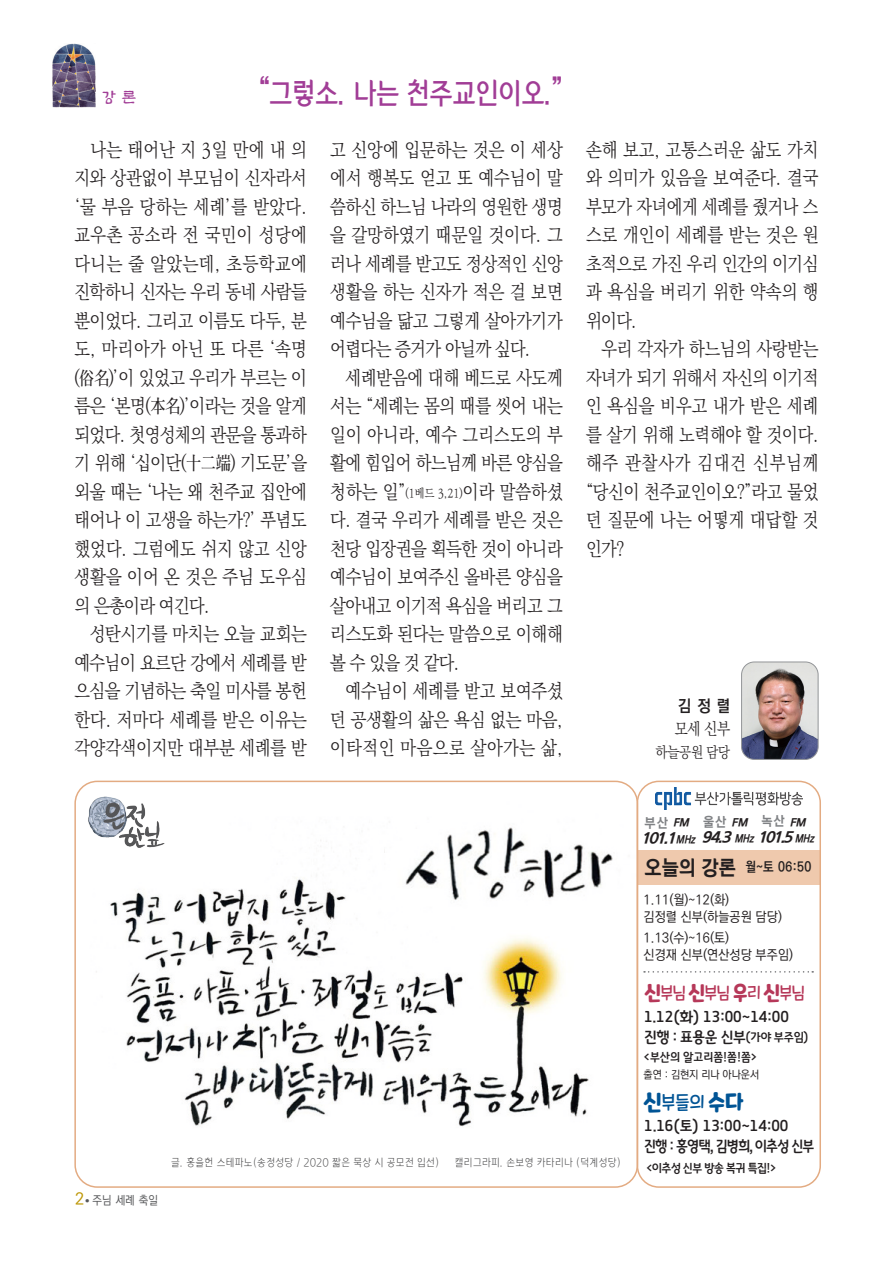
<style>
.page{position:relative;width:893px;height:1263px;background:#fff}
.page>*{position:absolute;margin:0;border:0;box-sizing:border-box;transform-origin:0 0}
.t1{font:33px "Yi Sun Shin Dotum M";letter-spacing:-.02em;color:#a13d96;scale:.85 1}
.광고위소식-내용{font:22.5px "Maplestory OTF Bold";color:#005495;scale:.92 1}
.t2{font:21px "NYJ Gothic EB";color:#231f20;scale:.89 1}
.t3{font:300 19.2px/28.5px "Ko Pub Batang";letter-spacing:-.01em;color:#231f20;text-align:justify;scale:.87 1}
.광고위소식-내용-2{font:17.4px "Maplestory OTF Light";color:#b63859;scale:.92 1}
.t4{font:italic 16.5px "NYJ Gothic EB";color:#231f20}
.t5{font:300 16.5px "Ko Pub Batang";color:#231f20;scale:.85 1}
.t6{font:700 16.5px "Ko Pub Dotum";color:#231f20;scale:.93 1}
.t7{font:16.5px "Hogook Std";color:#a13d96}
.t8{font:500 16.5px "Ko Pub Dotum";color:#bd9705}
.광고위소식-내용-3{font:15.75px "Gyeonggi Title M";letter-spacing:-.025em;color:#231f20;scale:.95 1}
.광고위소식-내용-4{font:15.75px "Gyeonggi Title M";letter-spacing:-.05em;color:#231f20;scale:.89 1}
.t9{font:300 15px "Ko Pub Batang";letter-spacing:-.01em;color:#231f20;scale:.85 1}
.t10{font:500 13.5px "Ko Pub Dotum";letter-spacing:.01em;color:#231f20;scale:.94 1}
.t11{font:700 13.5px "Ko Pub Dotum";color:#231f20;scale:.9 1}
.t12{font:13.5px "NYJ Gothic EB";color:#808285;scale:.9 1}
.광고위소식-내용-5{font:12.6px "Gyeonggi Title M";letter-spacing:-.04em;color:#231f20;scale:.92 1}
.t13{font:12px "Yi Sun Shin Dotum L";letter-spacing:.03em;color:#3e3e3f;scale:.87 1}
.t14{font:italic 12px "NYJ Gothic EB";color:#231f20;scale:.8 1}
.t15{font:500 12px "Ko Pub Dotum";color:#57585a;scale:.92 1}
.t16{font:italic 12px "NYJ Gothic EB";color:#231f20}
.광고위소식-내용-6{font:500 10.95px "Ko Pub Dotum";color:#231f20;scale:.95 1}
.s1{font-family:"Ko Pub Dotum";font-weight:700}
.s2{font-size:12px}
.s3{font-family:"Maplestory OTF Bold";font-size:20.4px}
.s4{font-size:12.6px}
.s5{font-family:"Maplestory OTF Light";font-size:19.05px}
</style>
<div class="page">
<div style="left:638px;top:851px;width:182px;height:34px;background:#efc9ad"></div>
<img style="left:53px;top:44px;width:43px;height:63px">
<img style="left:77px;top:781px;width:560px;height:403px">
<div style="left:74px;top:781px;width:564px;height:407px;border:2px solid #e3ab82;border-radius:22px"></div>
<div style="left:637px;top:781px;width:184px;height:407px;border:2px solid #e3ab82;border-radius:21px"></div>
<img style="left:656px;top:788px;width:147px;height:21px">
<svg style="left:644px;top:971px;width:169px;height:1px"></svg>
<img style="left:87px;top:795px;width:79px;height:55px">
<div style="left:170px;top:1156px;width:451px;height:13px;background:#fff"></div>
<img style="left:742px;top:662px;width:76px;height:97px">
<div style="left:741px;top:662px;width:77px;height:98px;border:1px solid #939598;border-radius:13px"></div>
<p class="t7" style="left:101px;top:89px;width:36px">강 론</p>
<p class="t1" style="left:258px;top:76px;width:360px"><span class="s1">“</span>그렇소. 나는 천주교인이오.<span class="s1">”</span></p>
<p class="t3" style="left:74px;top:136px;width:269px;text-indent:16px">나는 태어난 지 3일 만에 내 의 지와 상관없이 부모님이 신자라서 ‘물 부음 당하는 세례’를 받았다. 교우촌 공소라 전 국민이 성당에 다니는 줄 알았는데, 초등학교에 진학하니 신자는 우리 동네 사람들 뿐이었다. 그리고 이름도 다두, 분 도, 마리아가 아닌 또 다른 ‘속명 (俗名)’이 있었고 우리가 부르는 이 름은 ‘본명(本名)’이라는 것을 알게 되었다. 첫영성체의 관문을 통과하 기 위해 ‘십이단(十二端) 기도문’을 외울 때는 ‘나는 왜 천주교 집안에 태어나 이 고생을 하는가?’ 푸념도 했었다. 그럼에도 쉬지 않고 신앙 생활을 이어 온 것은 주님 도우심 의 은총이라 여긴다.</p>
<p class="t3" style="left:74px;top:621px;width:269px;text-indent:15px">성탄시기를 마치는 오늘 교회는 예수님이 요르단 강에서 세례를 받 으심을 기념하는 축일 미사를 봉헌 한다. 저마다 세례를 받은 이유는 각양각색이지만 대부분 세례를 받</p>
<p class="t3" style="left:330px;top:136px;width:269px">고 신앙에 입문하는 것은 이 세상 에서 행복도 얻고 또 예수님이 말 씀하신 하느님 나라의 영원한 생명 을 갈망하였기 때문일 것이다. 그 러나 세례를 받고도 정상적인 신앙 생활을 하는 신자가 적은 걸 보면 예수님을 닮고 그렇게 살아가기가 어렵다는 증거가 아닐까 싶다.</p>
<p class="t3" style="left:330px;top:364px;width:269px;text-indent:15px">세례받음에 대해 베드로 사도께 서는 “세례는 몸의 때를 씻어 내는 일이 아니라, 예수 그리스도의 부 활에 힘입어 하느님께 바른 양심을 청하는 일”<span class="s2">(1베드 3,21)</span>이라 말씀하셨 다. 결국 우리가 세례를 받은 것은 천당 입장권을 획득한 것이 아니라 예수님이 보여주신 올바른 양심을 살아내고 이기적 욕심을 버리고 그 리스도화 된다는 말씀으로 이해해 볼 수 있을 것 같다.</p>
<p class="t3" style="left:330px;top:678px;width:269px;text-indent:15px">예수님이 세례를 받고 보여주셨 던 공생활의 삶은 욕심 없는 마음, 이타적인 마음으로 살아가는 삶,</p>
<p class="t3" style="left:586px;top:136px;width:269px">손해 보고, 고통스러운 삶도 가치 와 의미가 있음을 보여준다. 결국 부모가 자녀에게 세례를 줬거나 스 스로 개인이 세례를 받는 것은 원 초적으로 가진 우리 인간의 이기심 과 욕심을 버리기 위한 약속의 행 위이다.</p>
<p class="t3" style="left:586px;top:336px;width:269px;text-indent:15px">우리 각자가 하느님의 사랑받는 자녀가 되기 위해서 자신의 이기적 인 욕심을 비우고 내가 받은 세례 를 살기 위해 노력해야 할 것이다. 해주 관찰사가 김대건 신부님께 “당신이 천주교인이오?”라고 물었 던 질문에 나는 어떻게 대답할 것 인가?</p>
<p class="t6" style="left:678px;top:698px;width:58px">김정렬</p>
<p class="t5" style="left:675px;top:720px;width:67px">모세 신부</p>
<p class="t9" style="left:656px;top:744px;width:89px">하늘공원 담당</p>
<p class="t12" style="left:761px;top:814px;width:27px">녹산</p>
<p class="t16" style="left:790px;top:816px;width:20px">FM</p>
<p class="t4" style="left:758px;top:828px;width:41px">101.5</p>
<p class="t14" style="left:795px;top:831px;width:29px">MHz</p>
<p class="t12" style="left:703px;top:814px;width:27px">울산</p>
<p class="t16" style="left:732px;top:816px;width:20px">FM</p>
<p class="t4" style="left:702px;top:828px;width:35px">94.3</p>
<p class="t14" style="left:734px;top:832px;width:29px">MHz</p>
<p class="t12" style="left:645px;top:815px;width:27px">부산</p>
<p class="t16" style="left:673px;top:816px;width:20px">FM</p>
<p class="t4" style="left:641px;top:829px;width:41px">101.1</p>
<p class="t14" style="left:676px;top:833px;width:29px">MHz</p>
<p class="t2" style="left:644px;top:856px;width:104px">오늘의 강론</p>
<p class="t11" style="left:745px;top:860px;width:75px">월~토 06:50</p>
<p class="t10" style="left:644px;top:893px;width:93px">1.11(월)~12(화)</p>
<p class="t10" style="left:644px;top:910px;width:149px">김정렬 신부(하늘공원 담당)</p>
<p class="t10" style="left:644px;top:931px;width:93px">1.13(수)~16(토)</p>
<p class="t10" style="left:644px;top:948px;width:161px">신경재 신부(연산성당 부주임)</p>
<p class="광고위소식-내용-2" style="left:644px;top:983px;width:176px"><span class="s3">신</span>부님 <span class="s3">신</span>부님 <span class="s3">우</span>리 <span class="s3">신</span>부님</p>
<p class="광고위소식-내용-3" style="left:644px;top:1008px;width:154px">1.12(화) 13:00~14:00</p>
<p class="광고위소식-내용-3" style="left:644px;top:1027px;width:175px">진행 : 표용운 신부<span class="s4">(가야 부주임)</span></p>
<p class="광고위소식-내용-5" style="left:644px;top:1049px;width:125px">&lt;부산의 알고리쫌!쫌!쫌&gt;</p>
<p class="광고위소식-내용-6" style="left:644px;top:1069px;width:123px">출연 : 김현지 리나 아나운서</p>
<p class="광고위소식-내용-3" style="left:644px;top:1117px;width:153px">1.16(토) 13:00~14:00</p>
<p class="광고위소식-내용-4" style="left:644px;top:1136px;width:193px">진행 : 홍영택, 김병희, 이추성 신부</p>
<p class="광고위소식-내용" style="left:643px;top:1089px;width:110px">신<span class="s5">부들의</span> 수다</p>
<p class="t8" style="left:75px;top:1191px;width:11px">2</p>
<p class="t15" style="left:86px;top:1194px;width:80px"><sup>●</sup> 주님 세례 축일</p>
<p class="t13" style="left:171px;top:1157px;width:310px">글. 홍을헌 스테파노(송정성당 / 2020 짧은 묵상 시 공모전 입선)</p>
<p class="t13" style="left:455px;top:1157px;width:192px">캘리그라피. 손보영 카타리나 (덕계성당)</p>
<p class="광고위소식-내용-5" style="left:646px;top:1160px;width:143px">&lt;이추성 신부 방송 복귀 특집!&gt;</p>
</div>
